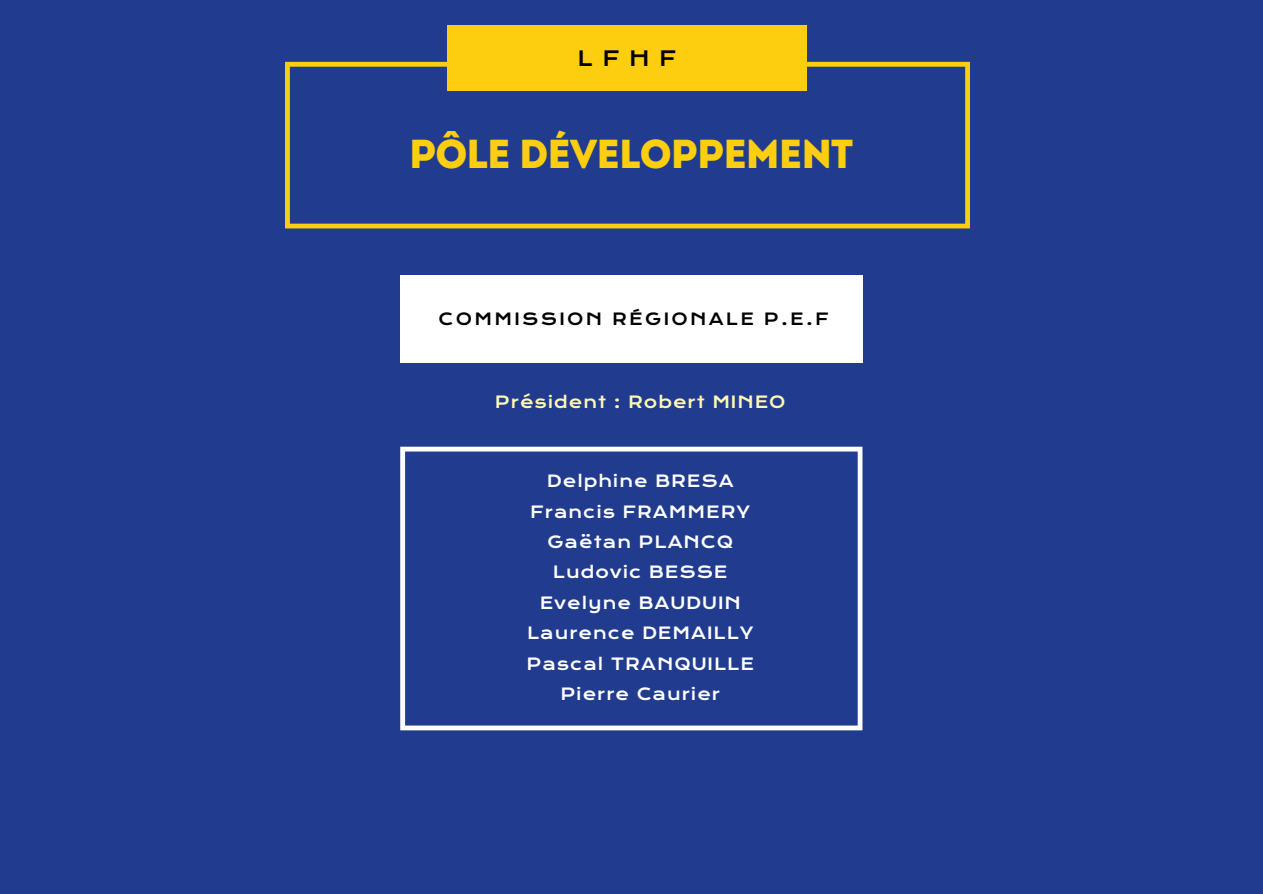
<style>
.page{position:relative;width:1263px;height:894px;background:#fff}
.page>*{position:absolute;margin:0;border:0;box-sizing:border-box;transform-origin:0 0}
.t1{font:40.35px "Intro";letter-spacing:-.04em;color:#fdce0f}
.t2{font:20.55px "Krona One";color:#000}
.t3{font:16.35px/30.3px "Krona One";letter-spacing:.06em;color:#fff;text-align:center}
.t4{font:16.35px "Krona One";letter-spacing:.14em;color:#000}
.t5{font:16.35px "Krona One";letter-spacing:.06em;color:#fff8b4}
</style>
<div class="page">
<div style="left:0;top:0;width:1263px;height:893px;background:#213c8e"></div>
<svg style="left:285px;top:62px;width:685px;height:166px"></svg>
<div style="left:447px;top:26px;width:360px;height:64px;background:#fdce0f"></div>
<svg style="left:400px;top:446px;width:462px;height:284px"></svg>
<div style="left:400px;top:275px;width:462px;height:88px;background:#fff"></div>
<p class="t2" style="left:577px;top:45px;width:100px">LFHF</p>
<h1 class="t1" style="left:409px;top:138px;width:446px">PÔLE DÉVELOPPEMENT</h1>
<p class="t4" style="left:439px;top:308px;width:392px">COMMISSION RÉGIONALE P.E.F</p>
<p class="t5" style="left:495px;top:392px;width:292px">Président : Robert MINEO</p>
<p class="t3" style="left:526px;top:466px;width:229px">Delphine BRESA<br>Francis FRAMMERY<br>Gaëtan PLANCQ<br>Ludovic BESSE<br>Evelyne BAUDUIN<br>Laurence DEMAILLY<br>Pascal TRANQUILLE<br>Pierre Caurier</p>
</div>
